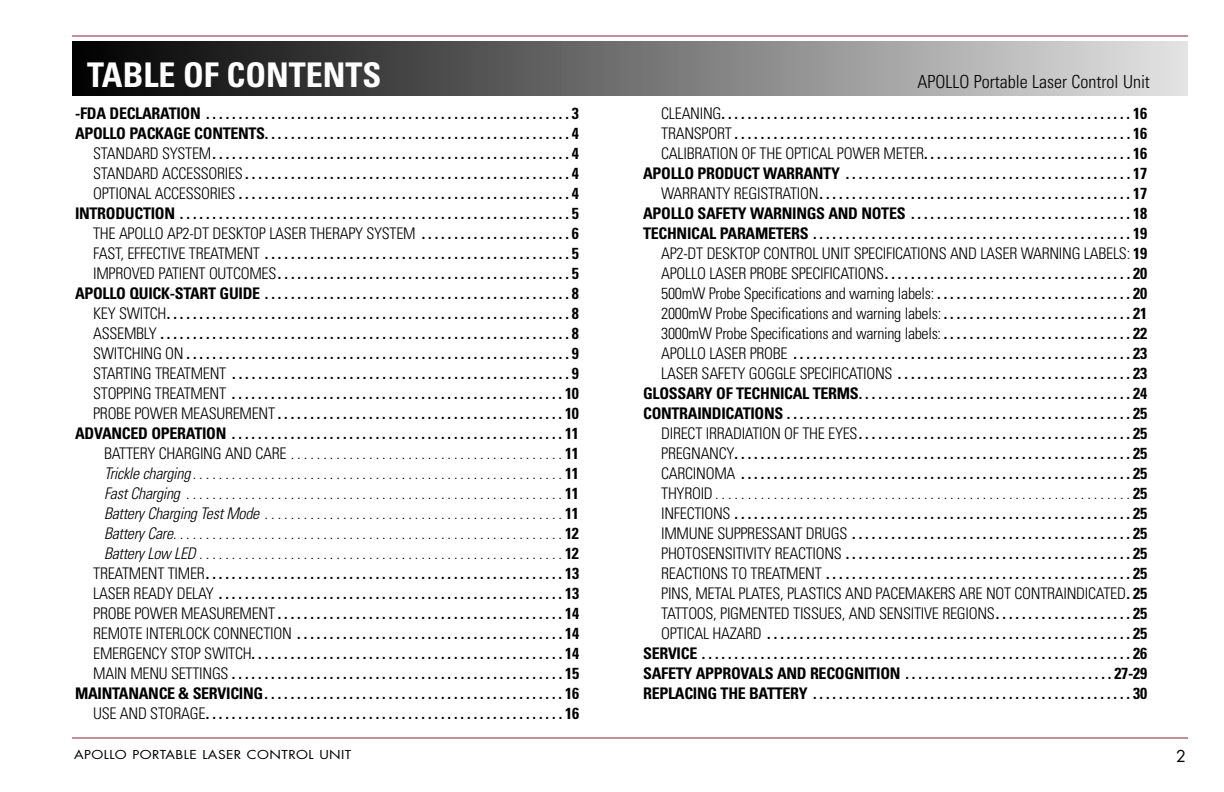
<style>
.page{position:relative;width:1224px;height:792px;background:#fff}
.page>*{position:absolute;margin:0;border:0;box-sizing:border-box;transform-origin:0 0}
.t1{font:700 condensed 34px "Univers";color:#fff}
.t2{font:300 condensed 18px "Univers";color:#000}
.t3{font:700 condensed 16px/20px "Univers";letter-spacing:-.02em;color:#000;text-align:right}
.t4{font:16px "Futura";color:#000}
.t5{font:12px "Futura";letter-spacing:.03em;color:#000;scale:1.15 1}
.s1{font-weight:300}
.s2{font-weight:300;font-style:italic}
</style>
<div class="page">
<hr style="left:72px;top:36px;width:1116px;height:1px;background:#862336">
<hr style="left:72px;top:738px;width:1116px;height:1px;background:#862336">
<div style="left:72px;top:41px;width:1116px;height:54px;background:linear-gradient(to right,#000,#e3e3e3)"></div>
<h1 class="t1" style="left:87px;top:54px;width:296px">TABLE OF CONTENTS</h1>
<p class="t2" style="left:918px;top:71px;width:234px">APOLLO Portable Laser Control Unit</p>
<p class="t3" style="left:75px;top:103px;width:506px">-FDA DECLARATION . . . . . . . . . . . . . . . . . . . . . . . . . . . . . . . . . . . . . . . . . . . . . . . . . . . . . . . . 3<br>APOLLO PACKAGE CONTENTS. . . . . . . . . . . . . . . . . . . . . . . . . . . . . . . . . . . . . . . . . . . . . . . 4<br><span class="s1">STANDARD SYSTEM</span>. . . . . . . . . . . . . . . . . . . . . . . . . . . . . . . . . . . . . . . . . . . . . . . . . . . . . . . 4<br><span class="s1">STANDARD ACCESSORIES</span> . . . . . . . . . . . . . . . . . . . . . . . . . . . . . . . . . . . . . . . . . . . . . . . . . . 4<br><span class="s1">OPTIONAL ACCESSORIES</span> . . . . . . . . . . . . . . . . . . . . . . . . . . . . . . . . . . . . . . . . . . . . . . . . . . . 4<br>INTRODUCTION . . . . . . . . . . . . . . . . . . . . . . . . . . . . . . . . . . . . . . . . . . . . . . . . . . . . . . . . . . . . 5<br><span class="s1">THE APOLLO AP2-DT DESKTOP LASER THERAPY SYSTEM</span> . . . . . . . . . . . . . . . . . . . . . . . 6<br><span class="s1">FAST, EFFECTIVE TREATMENT</span> . . . . . . . . . . . . . . . . . . . . . . . . . . . . . . . . . . . . . . . . . . . . . . . 5<br><span class="s1">IMPROVED PATIENT OUTCOMES</span>. . . . . . . . . . . . . . . . . . . . . . . . . . . . . . . . . . . . . . . . . . . . . 5<br>APOLLO QUICK-START GUIDE . . . . . . . . . . . . . . . . . . . . . . . . . . . . . . . . . . . . . . . . . . . . . . . 8<br><span class="s1">KEY SWITCH</span>. . . . . . . . . . . . . . . . . . . . . . . . . . . . . . . . . . . . . . . . . . . . . . . . . . . . . . . . . . . . . . 8<br><span class="s1">ASSEMBLY</span> . . . . . . . . . . . . . . . . . . . . . . . . . . . . . . . . . . . . . . . . . . . . . . . . . . . . . . . . . . . . . . . 8<br><span class="s1">SWITCHING ON</span> . . . . . . . . . . . . . . . . . . . . . . . . . . . . . . . . . . . . . . . . . . . . . . . . . . . . . . . . . . . 9<br><span class="s1">STARTING TREATMENT</span> . . . . . . . . . . . . . . . . . . . . . . . . . . . . . . . . . . . . . . . . . . . . . . . . . . . . 9<br><span class="s1">STOPPING TREATMENT</span> . . . . . . . . . . . . . . . . . . . . . . . . . . . . . . . . . . . . . . . . . . . . . . . . . . . 10<br><span class="s1">PROBE POWER MEASUREMENT</span> . . . . . . . . . . . . . . . . . . . . . . . . . . . . . . . . . . . . . . . . . . . . 10<br>ADVANCED OPERATION . . . . . . . . . . . . . . . . . . . . . . . . . . . . . . . . . . . . . . . . . . . . . . . . . . . 11<br><span class="s1">BATTERY CHARGING AND CARE . . . . . . . . . . . . . . . . . . . . . . . . . . . . . . . . . . . . . . . . . .</span> 11<br><span class="s2">Trickle charging</span> <span class="s1">. . . . . . . . . . . . . . . . . . . . . . . . . . . . . . . . . . . . . . . . . . . . . . . . . . . . . . . . .</span> 11<br><span class="s2">Fast Charging</span> <span class="s1">. . . . . . . . . . . . . . . . . . . . . . . . . . . . . . . . . . . . . . . . . . . . . . . . . . . . . . . . . .</span> 11<br><span class="s2">Battery Charging Test Mode</span> <span class="s1">. . . . . . . . . . . . . . . . . . . . . . . . . . . . . . . . . . . . . . . . . . . . . .</span> 11<br><span class="s2">Battery Care</span><span class="s1">. . . . . . . . . . . . . . . . . . . . . . . . . . . . . . . . . . . . . . . . . . . . . . . . . . . . . . . . . . . .</span> 12<br><span class="s2">Battery Low LED</span> <span class="s1">. . . . . . . . . . . . . . . . . . . . . . . . . . . . . . . . . . . . . . . . . . . . . . . . . . . . . . . .</span> 12<br><span class="s1">TREATMENT TIMER</span>. . . . . . . . . . . . . . . . . . . . . . . . . . . . . . . . . . . . . . . . . . . . . . . . . . . . . . . 13<br><span class="s1">LASER READY DELAY</span> . . . . . . . . . . . . . . . . . . . . . . . . . . . . . . . . . . . . . . . . . . . . . . . . . . . . . 13<br><span class="s1">PROBE POWER MEASUREMENT</span> . . . . . . . . . . . . . . . . . . . . . . . . . . . . . . . . . . . . . . . . . . . . 14<br><span class="s1">REMOTE INTERLOCK CONNECTION</span> . . . . . . . . . . . . . . . . . . . . . . . . . . . . . . . . . . . . . . . . . 14<br><span class="s1">EMERGENCY STOP SWITCH</span>. . . . . . . . . . . . . . . . . . . . . . . . . . . . . . . . . . . . . . . . . . . . . . . . 14<br><span class="s1">MAIN MENU SETTINGS</span> . . . . . . . . . . . . . . . . . . . . . . . . . . . . . . . . . . . . . . . . . . . . . . . . . . . 15<br>MAINTANANCE &amp; SERVICING. . . . . . . . . . . . . . . . . . . . . . . . . . . . . . . . . . . . . . . . . . . . . . 16<br><span class="s1">USE AND STORAGE</span>. . . . . . . . . . . . . . . . . . . . . . . . . . . . . . . . . . . . . . . . . . . . . . . . . . . . . . . 16</p>
<p class="t3" style="left:643px;top:103px;width:506px"><span class="s1">CLEANING</span>. . . . . . . . . . . . . . . . . . . . . . . . . . . . . . . . . . . . . . . . . . . . . . . . . . . . . . . . . . . . . . . 16<br><span class="s1">TRANSPORT</span> . . . . . . . . . . . . . . . . . . . . . . . . . . . . . . . . . . . . . . . . . . . . . . . . . . . . . . . . . . . . . 16<br><span class="s1">CALIBRATION OF THE OPTICAL POWER METER</span>. . . . . . . . . . . . . . . . . . . . . . . . . . . . . . . . 16<br>APOLLO PRODUCT WARRANTY . . . . . . . . . . . . . . . . . . . . . . . . . . . . . . . . . . . . . . . . . . . . 17<br><span class="s1">WARRANTY REGISTRATION</span>. . . . . . . . . . . . . . . . . . . . . . . . . . . . . . . . . . . . . . . . . . . . . . . . 17<br>APOLLO SAFETY WARNINGS AND NOTES . . . . . . . . . . . . . . . . . . . . . . . . . . . . . . . . . . 18<br>TECHNICAL PARAMETERS . . . . . . . . . . . . . . . . . . . . . . . . . . . . . . . . . . . . . . . . . . . . . . . . . 19<br><span class="s1">AP2-DT DESKTOP CONTROL UNIT SPECIFICATIONS AND LASER WARNING LABELS:</span> 19<br><span class="s1">APOLLO LASER PROBE SPECIFICATIONS</span>. . . . . . . . . . . . . . . . . . . . . . . . . . . . . . . . . . . . . . 20<br><span class="s1">500mW Probe Specifications and warning labels:</span> . . . . . . . . . . . . . . . . . . . . . . . . . . . . . . 20<br><span class="s1">2000mW Probe Specifications and warning labels:</span> . . . . . . . . . . . . . . . . . . . . . . . . . . . . . 21<br><span class="s1">3000mW Probe Specifications and warning labels:</span> . . . . . . . . . . . . . . . . . . . . . . . . . . . . . 22<br><span class="s1">APOLLO LASER PROBE</span> . . . . . . . . . . . . . . . . . . . . . . . . . . . . . . . . . . . . . . . . . . . . . . . . . . . . 23<br><span class="s1">LASER SAFETY GOGGLE SPECIFICATIONS</span> . . . . . . . . . . . . . . . . . . . . . . . . . . . . . . . . . . . . 23<br>GLOSSARY OF TECHNICAL TERMS. . . . . . . . . . . . . . . . . . . . . . . . . . . . . . . . . . . . . . . . . . 24<br>CONTRAINDICATIONS . . . . . . . . . . . . . . . . . . . . . . . . . . . . . . . . . . . . . . . . . . . . . . . . . . . . . 25<br><span class="s1">DIRECT IRRADIATION OF THE EYES</span>. . . . . . . . . . . . . . . . . . . . . . . . . . . . . . . . . . . . . . . . . . 25<br><span class="s1">PREGNANCY</span>. . . . . . . . . . . . . . . . . . . . . . . . . . . . . . . . . . . . . . . . . . . . . . . . . . . . . . . . . . . . . 25<br><span class="s1">CARCINOMA</span> . . . . . . . . . . . . . . . . . . . . . . . . . . . . . . . . . . . . . . . . . . . . . . . . . . . . . . . . . . . . 25<br><span class="s1">THYROID. . . . . . . . . . . . . . . . . . . . . . . . . . . . . . . . . . . . . . . . . . . . . . . . . . . . . . . . . . . . . . . .</span> 25<br><span class="s1">INFECTIONS</span> . . . . . . . . . . . . . . . . . . . . . . . . . . . . . . . . . . . . . . . . . . . . . . . . . . . . . . . . . . . . . 25<br><span class="s1">IMMUNE SUPPRESSANT DRUGS</span> . . . . . . . . . . . . . . . . . . . . . . . . . . . . . . . . . . . . . . . . . . . 25<br><span class="s1">PHOTOSENSITIVITY REACTIONS</span> . . . . . . . . . . . . . . . . . . . . . . . . . . . . . . . . . . . . . . . . . . . . 25<br><span class="s1">REACTIONS TO TREATMENT</span> . . . . . . . . . . . . . . . . . . . . . . . . . . . . . . . . . . . . . . . . . . . . . . . 25<br><span class="s1">PINS, METAL PLATES, PLASTICS AND PACEMAKERS ARE NOT CONTRAINDICATED</span>. 25<br><span class="s1">TATTOOS, PIGMENTED TISSUES, AND SENSITIVE REGIONS</span>. . . . . . . . . . . . . . . . . . . . . 25<br><span class="s1">OPTICAL HAZARD</span> . . . . . . . . . . . . . . . . . . . . . . . . . . . . . . . . . . . . . . . . . . . . . . . . . . . . . . . . 25<br>SERVICE . . . . . . . . . . . . . . . . . . . . . . . . . . . . . . . . . . . . . . . . . . . . . . . . . . . . . . . . . . . . . . . . . . 26<br>SAFETY APPROVALS AND RECOGNITION . . . . . . . . . . . . . . . . . . . . . . . . . . . . . . . . 27-29<br>REPLACING THE BATTERY . . . . . . . . . . . . . . . . . . . . . . . . . . . . . . . . . . . . . . . . . . . . . . . . . 30</p>
<p class="t5" style="left:74px;top:746px;width:243px">APOLLO PORTABLE LASER CONTROL UNIT</p>
<p class="t4" style="left:1176px;top:745px;width:11px">2</p>
</div>
